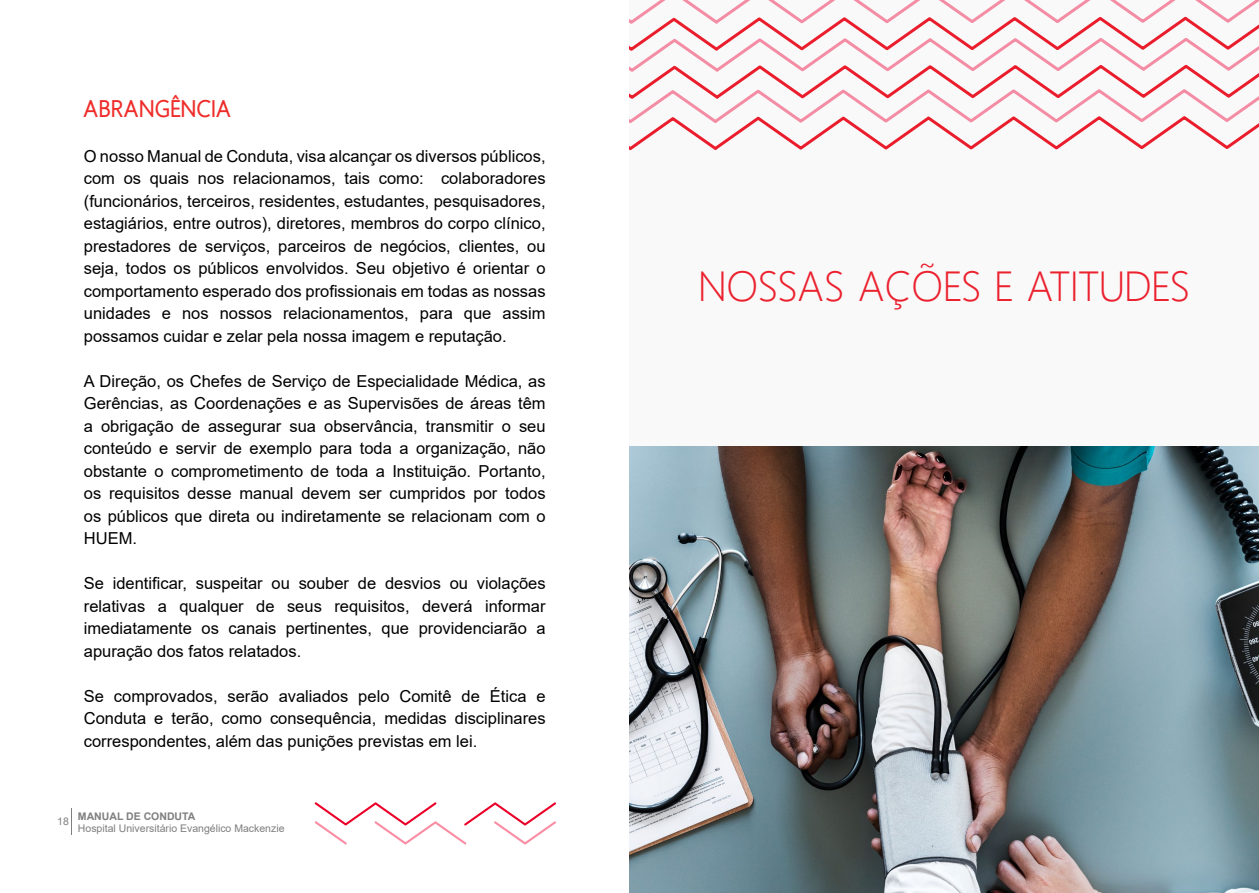
<style>
.page{position:relative;width:1259px;height:893px;background:#fff}
.page>*{position:absolute;margin:0;border:0;box-sizing:border-box;transform-origin:0 0}
.t1{font:300 42px "Homizio";letter-spacing:.05em;color:#eb212e}
.t2{font:700 24px "Homizio";letter-spacing:.05em;color:#ee2d2a}
.t3{font:16.5px/22.5px "Arial";color:#000;text-align:justify}
.t4{font:10.5px "Arial";color:#807e7e}
.t5{font:700 10.5px "Arial";color:#807e7e}
.t6{font:10.5px "Arial";color:#7f8080}
</style>
<div class="page">
<svg style="left:315px;top:802px;width:241px;height:42px"></svg>
<div style="left:629px;top:0;width:630px;height:446px;background:#f9f9fa"></div>
<svg style="left:629px;top:0;width:630px;height:151px"></svg>
<img style="left:630px;top:446px;width:629px;height:447px">
<h2 class="t2" style="left:84px;top:94px;width:149px">ABRANGÊNCIA</h2>
<p class="t3" style="left:84px;top:144px;width:463px">O nosso Manual de Conduta, visa alcançar os diversos públicos, com os quais nos relacionamos, tais como: colaboradores (funcionários, terceiros, residentes, estudantes, pesquisadores, estagiários, entre outros), diretores, membros do corpo clínico, prestadores de serviços, parceiros de negócios, clientes, ou seja, todos os públicos envolvidos. Seu objetivo é orientar o comportamento esperado dos profissionais em todas as nossas unidades e nos nossos relacionamentos, para que assim possamos cuidar e zelar pela nossa imagem e reputação.</p>
<p class="t3" style="left:84px;top:369px;width:463px">A Direção, os Chefes de Serviço de Especialidade Médica, as Gerências, as Coordenações e as Supervisões de áreas têm a obrigação de assegurar sua observância, transmitir o seu conteúdo e servir de exemplo para toda a organização, não obstante o comprometimento de toda a Instituição. Portanto, os requisitos desse manual devem ser cumpridos por todos os públicos que direta ou indiretamente se relacionam com o HUEM.</p>
<p class="t3" style="left:84px;top:572px;width:463px">Se identificar, suspeitar ou souber de desvios ou violações relativas a qualquer de seus requisitos, deverá informar imediatamente os canais pertinentes, que providenciarão a apuração dos fatos relatados.</p>
<p class="t3" style="left:84px;top:684px;width:463px">Se comprovados, serão avaliados pelo Comitê de Ética e Conduta e terão, como consequência, medidas disciplinares correspondentes, além das punições previstas em lei.</p>
<p class="t6" style="left:57px;top:814px;width:13px">18</p>
<p class="t5" style="left:78px;top:809px;width:119px">MANUAL DE CONDUTA</p>
<p class="t4" style="left:78px;top:821px;width:208px">Hospital Universitário Evangélico Mackenzie</p>
<h1 class="t1" style="left:700px;top:261px;width:490px">NOSSAS AÇÕES E ATITUDES</h1>
</div>
